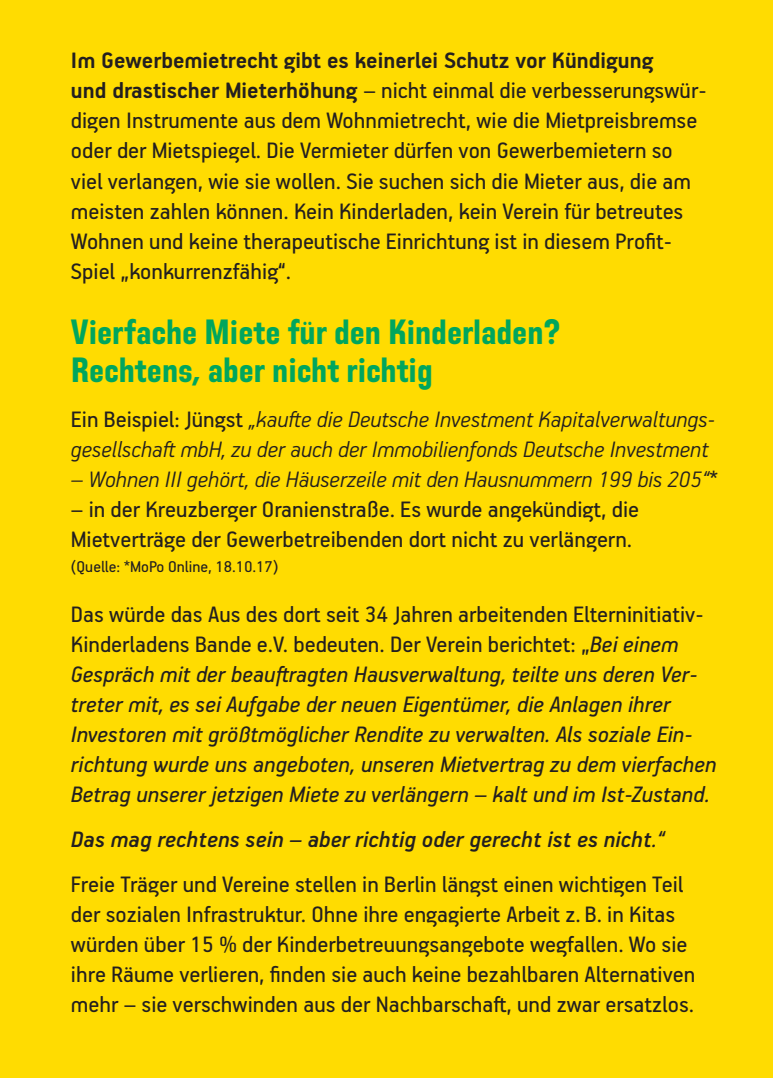
<style>
.page{position:relative;width:773px;height:1078px;background:#fff}
.page>*{position:absolute;margin:0;border:0;box-sizing:border-box;transform-origin:0 0}
.t1{font:700 35px/37.5px "Directors Gothic 250";color:#00a65d}
.t2{font:25px/30px "PF Handbook Pro";color:#231f20}
.t3{font:italic 25px/30px "PF Handbook Pro";color:#231f20}
.t4{font:italic 300 25px/30px "PF Handbook Pro";color:#231f20}
.t5{font:17.5px "PF Handbook Pro";color:#231f20}
.s1{font-weight:700}
.s2{font-weight:400;font-style:normal}
.s3{font-style:normal}
.s4{font-weight:500;font-style:italic}
.s5{font-style:italic}
</style>
<div class="page">
<div style="left:1px;top:0;width:771px;height:1077px;background:#ffdc01"></div>
<p class="t2" style="left:71px;top:45px;width:634px"><span class="s1">Im Gewerbemietrecht gibt es keinerlei Schutz vor Kündigung<br>und drastischer Mieterhöhung</span> – nicht einmal die verbesserungswür&shy;digen Instrumente aus dem Wohnmietrecht, wie die Mietpreisbremse oder der Mietspiegel. Die Vermieter dürfen von Gewerbemietern so viel verlangen, wie sie wollen. Sie suchen sich die Mieter aus, die am meisten zahlen können. Kein Kinderladen, kein Verein für betreutes Wohnen und keine therapeutische Einrichtung ist in diesem Profit-Spiel „konkurrenzfähig“.</p>
<h1 class="t1" style="left:71px;top:314px;width:491px">Vierfache Miete für den Kinderladen?<br>Rechtens, aber nicht richtig</h1>
<p class="t4" style="left:71px;top:403px;width:646px"><span class="s2">Ein Beispiel: Jüngst</span> „kaufte die Deutsche Investment Kapitalverwaltungs&shy;gesellschaft mbH, zu der auch der Immobilienfonds Deutsche Investment</p>
<p class="t4" style="left:71px;top:463px;width:649px">– Wohnen III gehört, die Häuserzeile mit den Hausnummern 199 bis 205“<span class="s2">*</span></p>
<p class="t2" style="left:71px;top:493px;width:569px">– in der Kreuzberger Oranienstraße. Es wurde angekündigt, die<br>Mietverträge der Gewerbetreibenden dort nicht zu verlängern.</p>
<p class="t5" style="left:71px;top:556px;width:209px">(Quelle: *MoPo Online, 18.10.17)</p>
<p class="t3" style="left:71px;top:598px;width:647px"><span class="s3">Das würde das Aus des dort seit 34 Jahren arbeitenden Elterninitiativ-Kinderladens Bande e.V. bedeuten. Der Verein berichtet: „</span>Bei einem Gespräch mit der beauftragten Hausverwaltung, teilte uns deren Ver&shy;treter mit, es sei Aufgabe der neuen Eigentümer, die Anlagen ihrer Investoren mit größtmöglicher Rendite zu verwalten. Als soziale Ein&shy;richtung wurde uns angeboten, unseren Mietvertrag zu dem vierfachen Betrag unserer jetzigen Miete zu verlängern – kalt und im Ist-Zustand.</p>
<p class="t2" style="left:71px;top:816px;width:614px;line-height:45px"><span class="s4">Das mag rechtens sein – aber richtig oder gerecht ist es nicht</span><span class="s5">.“<br></span>Freie Träger und Vereine stellen in Berlin längst einen wichtigen Teil</p>
<p class="t2" style="left:71px;top:898px;width:625px">der sozialen Infrastruktur. Ohne ihre engagierte Arbeit z. B. in Kitas würden über 15 % der Kinderbetreuungsangebote wegfallen. Wo sie ihre Räume verlieren, finden sie auch keine bezahlbaren Alternativen mehr – sie verschwinden aus der Nachbarschaft, und zwar ersatzlos.</p>
</div>
